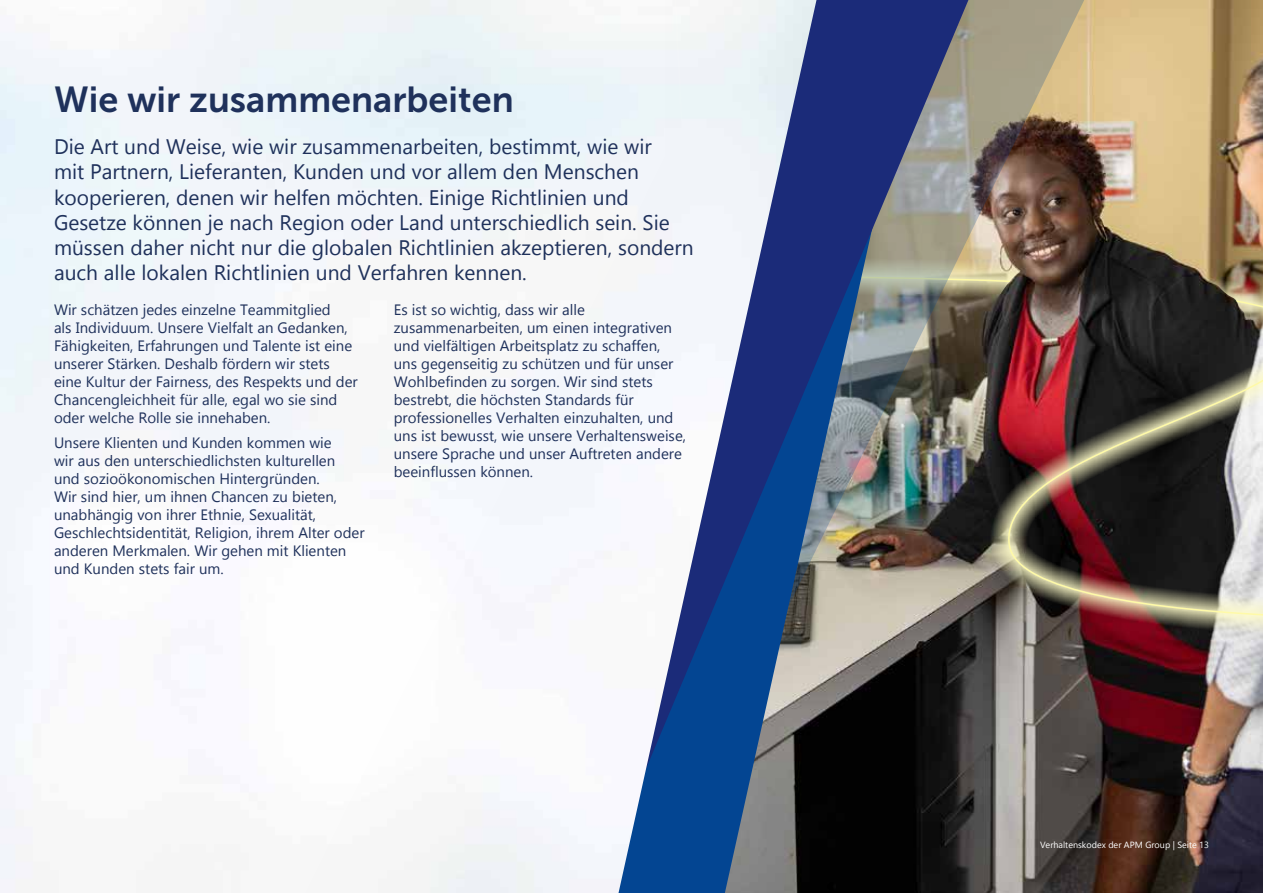
<style>
.page{position:relative;width:1263px;height:893px;background:#fff}
.page>*{position:absolute;margin:0;border:0;box-sizing:border-box;transform-origin:0 0}
.t1{font:36px "Museo Sans 700";color:#1f315b}
.t2{font:21px/25.2px "Gadugi";color:#1f315b}
.t3{font:15px/18px "Gadugi";color:#1f315b}
.t4{font:9px "Gadugi";color:#fff}
</style>
<div class="page">
<img style="left:1105px;top:0;width:158px;height:893px">
<svg style="left:1105px;top:258px;width:158px;height:380px;background:#6c4e47"></svg>
<svg style="left:1105px;top:274px;width:158px;height:347px;background:#504c47"></svg>
<img style="left:968px;top:0;width:137px;height:893px">
<img style="left:816px;top:0;width:152px;height:893px">
<img style="left:0;top:0;width:816px;height:893px">
<h1 class="t1" style="left:54px;top:80px;width:461px">Wie wir zusammenarbeiten</h1>
<p class="t2" style="left:54px;top:134px;width:641px">Die Art und Weise, wie wir zusammenarbeiten, bestimmt, wie wir<br>mit Partnern, Lieferanten, Kunden und vor allem den Menschen kooperieren, denen wir helfen möchten. Einige Richtlinien und Gesetze können je nach Region oder Land unterschiedlich sein. Sie müssen daher nicht nur die globalen Richtlinien akzeptieren, sondern auch alle lokalen Richtlinien und Verfahren kennen.</p>
<p class="t3" style="left:54px;top:301px;width:305px">Wir schätzen jedes einzelne Teammitglied<br>als Individuum. Unsere Vielfalt an Gedanken, Fähigkeiten, Erfahrungen und Talente ist eine unserer Stärken. Deshalb fördern wir stets eine Kultur der Fairness, des Respekts und der Chancengleichheit für alle, egal wo sie sind oder welche Rolle sie innehaben.</p>
<p class="t3" style="left:54px;top:433px;width:312px">Unsere Klienten und Kunden kommen wie<br>wir aus den unterschiedlichsten kulturellen und sozioökonomischen Hintergründen.<br>Wir sind hier, um ihnen Chancen zu bieten, unabhängig von ihrer Ethnie, Sexualität, Geschlechtsidentität, Religion, ihrem Alter oder anderen Merkmalen. Wir gehen mit Klienten und Kunden stets fair um.</p>
<p class="t3" style="left:394px;top:301px;width:294px">Es ist so wichtig, dass wir alle zusammenarbeiten, um einen integrativen und vielfältigen Arbeitsplatz zu schaffen, uns gegenseitig zu schützen und für unser Wohlbefinden zu sorgen. Wir sind stets bestrebt, die höchsten Standards für professionelles Verhalten einzuhalten, und uns ist bewusst, wie unsere Verhaltensweise, unsere Sprache und unser Auftreten andere beeinflussen können.</p>
<p class="t4" style="left:1040px;top:839px;width:170px">Verhaltenskodex der APM Group | Seite 13</p>
</div>
